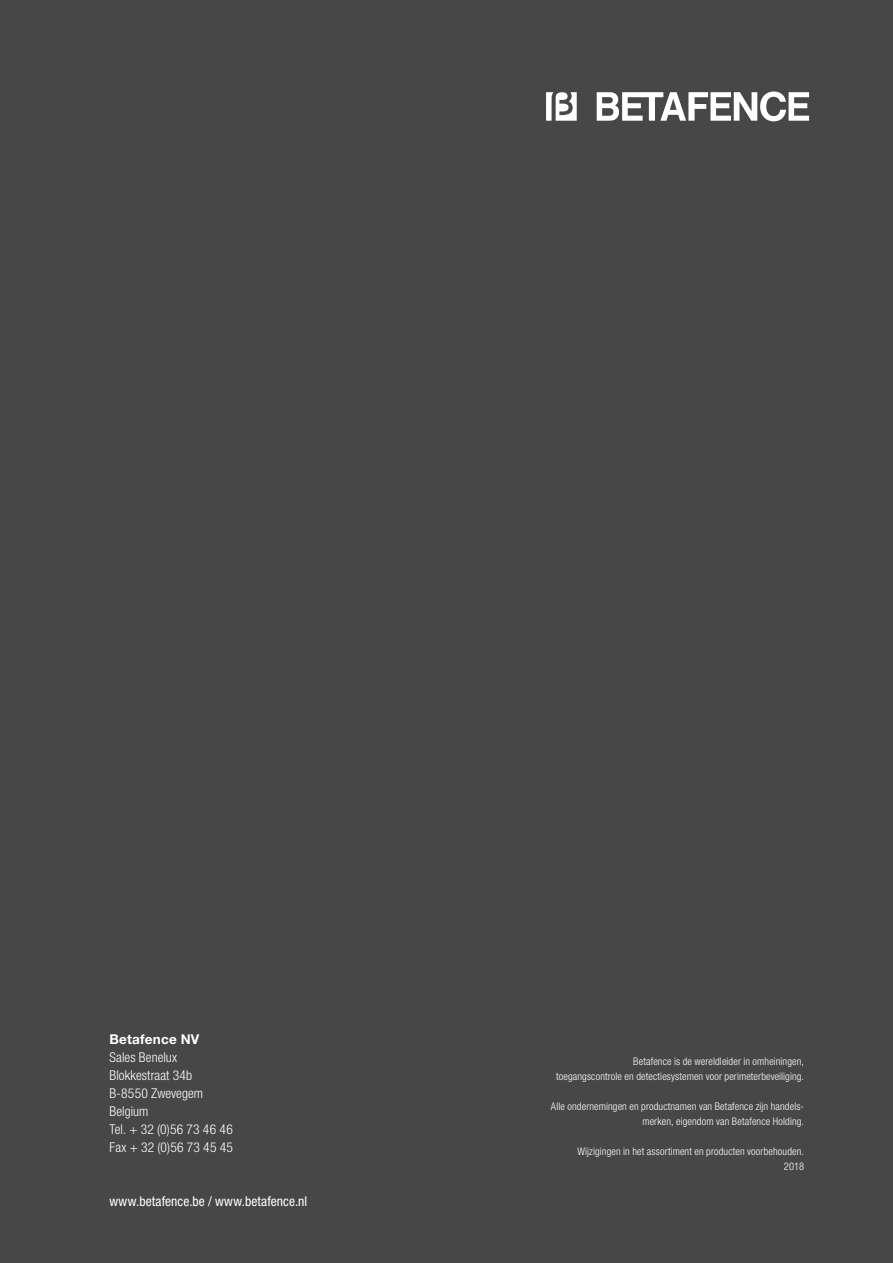
<style>
.page{position:relative;width:893px;height:1263px;background:#474747}
.page>*{position:absolute;margin:0;border:0;box-sizing:border-box;transform-origin:0 0}
.t1{font:300 condensed 13.5px/18px "Helvetica Neue";letter-spacing:.005em;color:#fff}
.t2{font:condensed 13.5px "Helvetica Neue LT Std";letter-spacing:.005em;color:#fff}
.t3{font:700 13.5px "Helvetica Neue LT Std";letter-spacing:.02em;color:#fff}
.t4{font:300 condensed 10.5px/15px "Helvetica Neue";letter-spacing:.01em;color:#fff;text-align:right}
</style>
<div class="page">
<svg style="left:597px;top:92px;width:212px;height:29px"></svg>
<svg style="left:546px;top:92px;width:31px;height:29px"></svg>
<p class="t3" style="left:109px;top:1031px;width:91px">Betafence NV</p>
<p class="t1" style="left:109px;top:1048px;width:125px">Sales Benelux<br>Blokkestraat 34b<br>B-8550 Zwevegem<br>Belgium<br>Tel. + 32 (0)56 73 46 46<br>Fax + 32 (0)56 73 45 45</p>
<p class="t2" style="left:109px;top:1193px;width:199px">www.betafence.be / www.betafence.nl</p>
<p class="t4" style="left:556px;top:1054px;width:249px">Betafence is de wereldleider in omheiningen,<br>toegangscontrole en detectiesystemen voor perimeterbeveiliging.</p>
<p class="t4" style="left:551px;top:1099px;width:255px">Alle ondernemingen en productnamen van Betafence zijn handels&shy;merken, eigendom van Betafence Holding.</p>
<p class="t4" style="left:577px;top:1144px;width:228px">Wijzigingen in het assortiment en producten voorbehouden.<br>2018</p>
</div>
